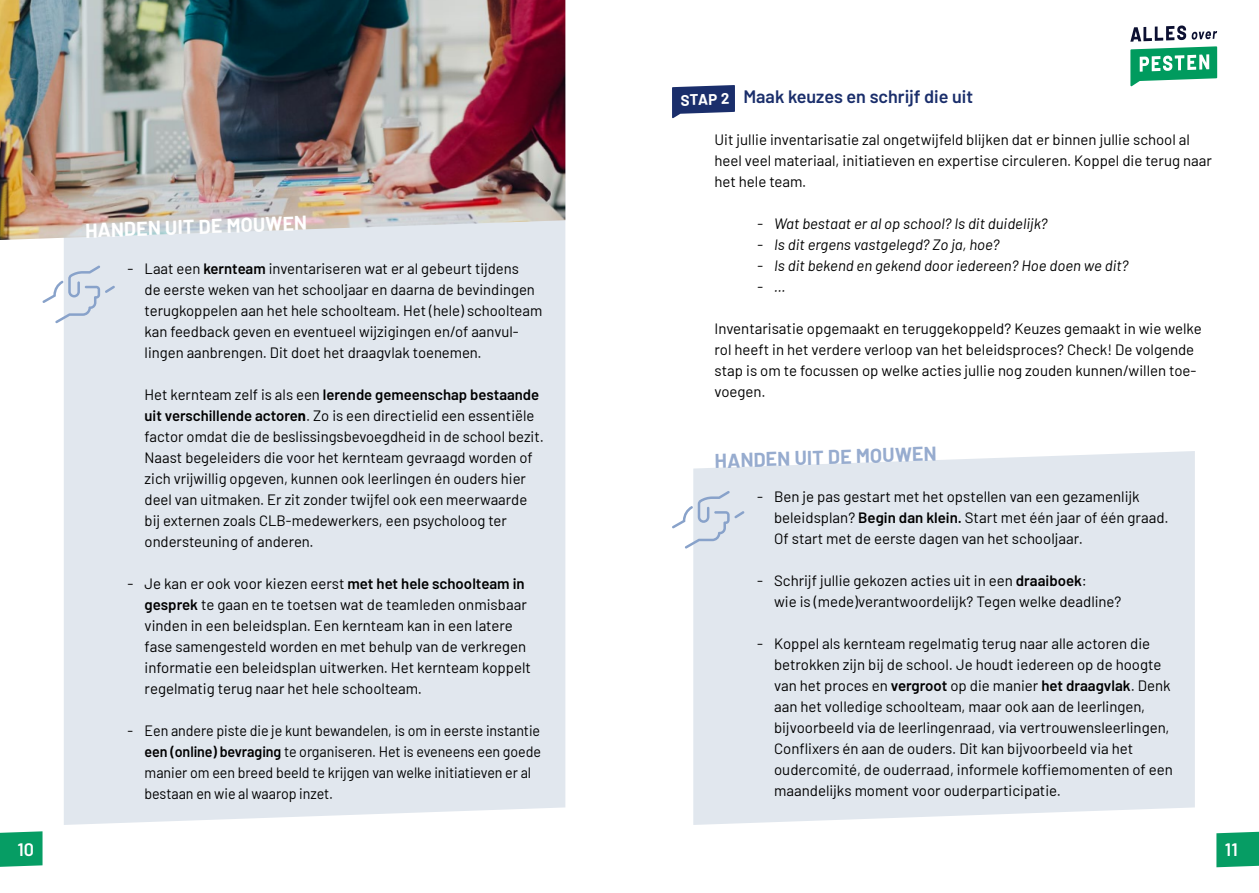
<style>
.page{position:relative;width:1259px;height:893px;background:#fff}
.page>*{position:absolute;margin:0;border:0;box-sizing:border-box;transform-origin:0 0}
.t1{font:700 19.5px "Barlow";color:#fff}
.t2{font:700 19.5px "Barlow";color:#97accf}
.t3{font:600 18px "Barlow";color:#1a2e6b}
.t4{font:600 18px "Barlow";color:#fff}
.t5{font:15px/21px "Barlow";color:#000}
.t6{font:15px/21px "Barlow";color:#000;scale:.95 1}
.t7{font:italic 15px "Barlow";color:#000}
.t8{font:700 15px "Barlow";color:#fff}
.s1{font-weight:600}
.s2{font-weight:700}
</style>
<div class="page">
<div style="left:64px;top:240px;width:501px;height:585px;background:#e1e7ee"></div>
<div style="left:693px;top:451px;width:501px;height:374px;background:#e1e7ee"></div>
<svg style="left:672px;top:85px;width:63px;height:33px"></svg>
<svg style="left:42px;top:266px;width:73px;height:57px"></svg>
<svg style="left:672px;top:491px;width:72px;height:58px"></svg>
<img style="left:0;top:0;width:565px;height:240px">
<svg style="left:1216px;top:831px;width:43px;height:36px;background:#16a36e"></svg>
<svg style="left:0;top:831px;width:43px;height:36px;background:#16a36e"></svg>
<svg style="left:1130px;top:26px;width:87px;height:60px"></svg>
<h1 class="t1" style="left:85px;top:216px;width:223px;rotate:-2deg">HANDEN UIT DE MOUWEN</h1>
<p class="t5" style="left:145px;top:257px;width:399px;text-indent:-17px">- Laat een <span class="s1">kernteam</span> inventariseren wat er al gebeurt tijdens<br>de eerste weken van het schooljaar en daarna de bevindingen terugkoppelen aan het hele schoolteam. Het (hele) schoolteam kan feedback geven en eventueel wijzigingen en/of aanvul&shy;lingen aanbrengen. Dit doet het draagvlak toenemen.</p>
<p class="t5" style="left:145px;top:383px;width:401px">Het kernteam zelf is als een <span class="s1">lerende gemeenschap bestaande uit verschillende actore</span><span class="s2">n</span>. Zo is een directielid een essentiële factor omdat die de beslissingsbevoegdheid in de school bezit.<br>Naast begeleiders die voor het kernteam gevraagd worden of zich vrijwillig opgeven, kunnen ook leerlingen én ouders hier deel van uitmaken. Er zit zonder twijfel ook een meerwaarde bij externen zoals CLB-medewerkers, een psycholoog ter ondersteuning of anderen.</p>
<p class="t5" style="left:145px;top:572px;width:388px;text-indent:-17px">- Je kan er ook voor kiezen eerst <span class="s1">met het hele schoolteam in gesprek</span> te gaan en te toetsen wat de teamleden onmisbaar vinden in een beleidsplan. Een kernteam kan in een latere fase samengesteld worden en met behulp van de verkregen informatie een beleidsplan uitwerken. Het kernteam koppelt regelmatig terug naar het hele schoolteam.</p>
<p class="t6" style="left:145px;top:719px;width:419px;text-indent:-17px">- Een andere piste die je kunt bewandelen, is om in eerste instantie <span class="s1">een (online) bevraging</span> te organiseren. Het is eveneens een goede manier om een breed beeld te krijgen van welke initiatieven er al bestaan en wie al waarop inzet.</p>
<p class="t3" style="left:743px;top:83px;width:231px">Maak keuzes en schrijf die uit</p>
<p class="t5" style="left:714px;top:128px;width:499px">Uit jullie inventarisatie zal ongetwijfeld blijken dat er binnen jullie school al heel veel materiaal, initiatieven en expertise circuleren. Koppel die terug naar het hele team.</p>
<p class="t7" style="left:757px;top:213px;width:292px">- Wat bestaat er al op school? Is dit duidelijk?</p>
<p class="t7" style="left:757px;top:234px;width:244px">- Is dit ergens vastgelegd? Zo ja, hoe?</p>
<p class="t7" style="left:757px;top:255px;width:373px">- Is dit bekend en gekend door iedereen? Hoe doen we dit?</p>
<p class="t7" style="left:757px;top:276px;width:30px">- …</p>
<p class="t5" style="left:714px;top:317px;width:488px">Inventarisatie opgemaakt en teruggekoppeld? Keuzes gemaakt in wie welke rol heeft in het verdere verloop van het beleidsproces? Check! De volgende stap is om te focussen op welke acties jullie nog zouden kunnen/willen toe&shy;voegen.</p>
<p class="t8" style="left:680px;top:89px;width:50px;rotate:-2deg">STAP 2</p>
<h1 class="t2" style="left:714px;top:447px;width:223px;rotate:-2deg">HANDEN UIT DE MOUWEN</h1>
<p class="t5" style="left:774px;top:485px;width:396px;text-indent:-17px">- Ben je pas gestart met het opstellen van een gezamenlijk beleidsplan? <span class="s1">Begin dan klein.</span> Start met één jaar of één graad.<br>Of start met de eerste dagen van het schooljaar.</p>
<p class="t5" style="left:774px;top:569px;width:349px;text-indent:-17px">- Schrijf jullie gekozen acties uit in een <span class="s1">draaiboek</span>:<br>wie is (mede)verantwoordelijk? Tegen welke deadline?</p>
<p class="t5" style="left:774px;top:632px;width:400px;text-indent:-17px">- Koppel als kernteam regelmatig terug naar alle actoren die betrokken zijn bij de school. Je houdt iedereen op de hoogte van het proces en <span class="s1">vergroot</span> op die manier <span class="s1">het draagvlak</span>. Denk aan het volledige schoolteam, maar ook aan de leerlingen, bijvoorbeeld via de leerlingenraad, via vertrouwensleerlingen, Conflixers én aan de ouders. Dit kan bijvoorbeeld via het oudercomité, de ouderraad, informele koffiemomenten of een maandelijks moment voor ouderparticipatie.</p>
<p class="t4" style="left:17px;top:836px;width:18px">10</p>
<p class="t4" style="left:1225px;top:836px;width:14px">11</p>
</div>
